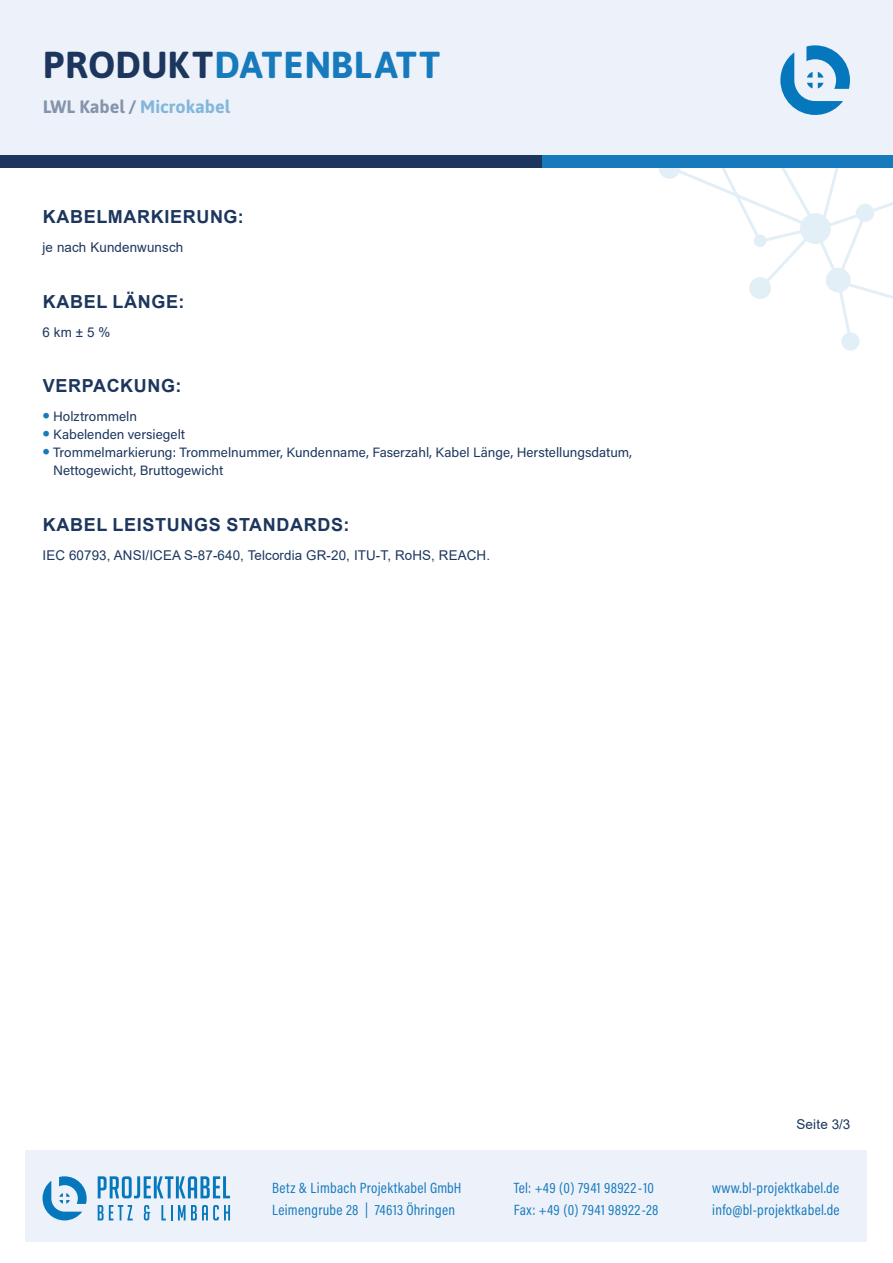
<style>
.page{position:relative;width:893px;height:1263px;background:#fff}
.page>*{position:absolute;margin:0;border:0;box-sizing:border-box;transform-origin:0 0}
.t1{font:700 37.5px "Asap";letter-spacing:.01em;color:#177abd}
.t2{font:700 18px "Arial";letter-spacing:.035em;color:#1c365e}
.t3{font:700 18px "Asap";color:#177abd}
.t4{font:15px/22.5px "Acumin Pro Cond";letter-spacing:.02em;color:#177abd}
.t5{font:13.5px/18px "Acumin Pro";color:#1c365e}
.t6{font:13.5px "Arial";letter-spacing:.01em;color:#1c365e}
.s1{color:#1c365e}
.s2{font-family:"Asap";font-size:22.5px;color:#177abd}
</style>
<div class="page">
<div style="left:0;top:0;width:893px;height:165px;background:#edf2fa"></div>
<div style="left:26px;top:1150px;width:841px;height:92px;background:#edf2fa"></div>
<svg style="left:43px;top:1176px;width:44px;height:44px"></svg>
<svg style="left:98px;top:1176px;width:132px;height:22px"></svg>
<svg style="left:98px;top:1205px;width:35px;height:15px"></svg>
<svg style="left:144px;top:1205px;width:6px;height:15px"></svg>
<svg style="left:161px;top:1205px;width:11px;height:15px"></svg>
<svg style="left:178px;top:1205px;width:52px;height:15px"></svg>
<svg style="left:780px;top:45px;width:70px;height:70px"></svg>
<div style="left:0;top:155px;width:694px;height:13px;background:#1c365e"></div>
<div style="left:542px;top:155px;width:351px;height:13px;background:#177abd"></div>
<div style="left:843px;top:334px;width:15px;height:15px;background:#e3eff7;border-radius:50%"></div>
<div style="left:841px;top:332px;width:19px;height:19px;border:3px solid #177abd;border-radius:50%"></div>
<svg style="left:659px;top:168px;width:234px;height:176px"></svg>
<svg style="left:660px;top:158px;width:19px;height:20px"></svg>
<div style="left:659px;top:157px;width:22px;height:22px;border:2px solid #177abd;border-radius:50%"></div>
<h1 class="t1" style="left:43px;top:38px;width:399px"><span class="s1">PRODUKT</span>DATENBLATT</h1>
<p class="t3" style="left:43px;top:93px;width:189px"><span class="s1">LWL Kabel /</span> Microkabel</p>
<p class="t2" style="left:43px;top:204px;width:203px">KABELMARKIERUNG:</p>
<p class="t6" style="left:43px;top:238px;width:142px">je nach Kundenwunsch</p>
<p class="t2" style="left:43px;top:289px;width:143px">KABEL LÄNGE:</p>
<p class="t6" style="left:43px;top:323px;width:69px">6 km ± 5 %</p>
<p class="t2" style="left:43px;top:373px;width:140px">VERPACKUNG:</p>
<p class="t5" style="left:43px;top:407px;width:96px"><span class="s2">•</span> Holztrommeln</p>
<p class="t5" style="left:43px;top:425px;width:144px"><span class="s2">•</span> Kabelenden versiegelt</p>
<p class="t5" style="left:53px;top:443px;width:580px;text-indent:-11px"><span class="s2">•</span> Trommelmarkierung: Trommelnummer, Kundenname, Faserzahl, Kabel Länge, Herstellungsdatum,<br>Nettogewicht, Bruttogewicht</p>
<p class="t2" style="left:43px;top:512px;width:308px">KABEL LEISTUNGS STANDARDS:</p>
<p class="t6" style="left:43px;top:545px;width:449px">IEC 60793, ANSI/ICEA S-87-640, Telcordia GR-20, ITU-T, RoHS, REACH.</p>
<p class="t6" style="left:796px;top:1115px;width:55px">Seite 3/3</p>
<p class="t4" style="left:514px;top:1176px;width:146px">Tel: +49 (0) 7941 98922-10<br>Fax: +49 (0) 7941 98922-28</p>
<p class="t4" style="left:272px;top:1176px;width:191px">Betz &amp; Limbach Projektkabel GmbH<br>Leimengrube 28 | 74613 Öhringen</p>
<p class="t4" style="left:712px;top:1176px;width:129px">www.bl-projektkabel.de info@bl-projektkabel.de</p>
</div>
